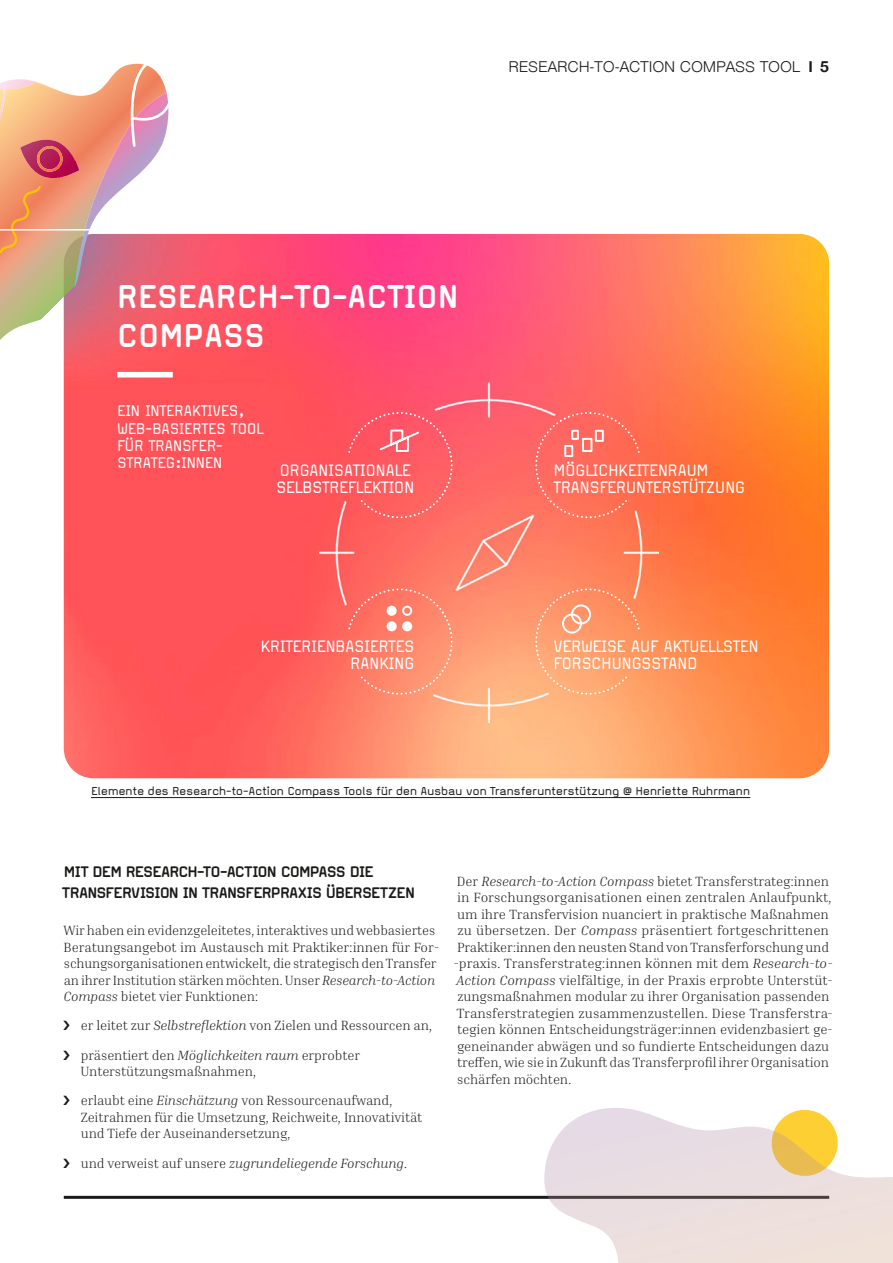
<style>
.page{position:relative;width:893px;height:1263px;background:#fff}
.page>*{position:absolute;margin:0;border:0;box-sizing:border-box;transform-origin:0 0}
.t1{font:700 38.85px/38.8px "Magda Clean";color:#fff;scale:.96 1}
.t2{font:19.5px/16.8px "Magda Clean";letter-spacing:-.03em;color:#fff;scale:.96 1}
.t3{font:18.15px/17.2px "Magda Clean";letter-spacing:-.03em;color:#fff;scale:.96 1}
.t4{font:700 18px/21.6px "Magda Clean";letter-spacing:-.045em;color:#1a1a18}
.t5{font:15px "Olnova";letter-spacing:.03em;color:#1a1a18}
.t6{font:300 13.5px/16.5px "Inria Serif";letter-spacing:-.01em;color:#1a1a18}
.t7{font:13.5px "Magda Clean";letter-spacing:-.035em;color:#1a1a18}
.t8{font:italic 300 13.5px "Inria Serif";letter-spacing:-.01em;color:#1a1a18}
.s1{font-weight:700}
.s2{font-style:italic}
.s3{font-style:normal}
</style>
<div class="page">
<hr style="left:64px;top:1196px;width:765px;height:3px;background:#1a1a18">
<svg style="left:539px;top:1108px;width:354px;height:155px"></svg>
<img style="left:64px;top:234px;width:765px;height:544px">
<img style="left:319px;top:382px;width:340px;height:340px">
<div style="left:117px;top:372px;width:56px;height:5px;background:#fff"></div>
<svg style="left:534px;top:587px;width:108px;height:109px;background:#fe9f6f"></svg>
<svg style="left:346px;top:411px;width:296px;height:108px;background:#fe6764"></svg>
<svg style="left:346px;top:587px;width:108px;height:109px;background:#fe866f"></svg>
<svg style="left:110px;top:64px;width:34px;height:15px"></svg>
<svg style="left:0;top:79px;width:169px;height:401px"></svg>
<hr style="left:91px;top:797px;width:659px;height:1px;background:#1a1a18">
<p class="t5" style="left:509px;top:57px;width:322px">RESEARCH-TO-ACTION COMPASS TOOL <span class="s1">I 5</span></p>
<h1 class="t1" style="left:117px;top:277px;width:357px">RESEARCH-TO-ACTION<br>COMPASS</h1>
<h3 class="t3" style="left:117px;top:402px;width:154px">EIN INTERAKTIVES,<br>WEB-BASIERTES TOOL<br>FÜR TRANSFER-<br>STRATEG:INNEN</h3>
<h2 class="t2" style="left:276px;top:462px;width:146px">ORGANISATIONALE<br>SELBSTREFLEKTION</h2>
<h2 class="t2" style="left:554px;top:462px;width:201px">MÖGLICHKEITENRAUM<br>TRANSFERUNTERSTÜTZUNG</h2>
<h2 class="t2" style="left:260px;top:638px;width:162px;text-align:right">KRITERIENBASIERTES<br>RANKING</h2>
<h2 class="t2" style="left:554px;top:638px;width:215px">VERWEISE AUF AKTUELLSTEN<br>FORSCHUNGSSTAND</h2>
<p class="t7" style="left:91px;top:784px;width:661px">Elemente des Research-to-Action Compass Tools für den Ausbau von Transferunterstützung @ Henriette Ruhrmann</p>
<h3 class="t4" style="left:62px;top:860px;width:354px">MIT DEM RESEARCH-TO-ACTION COMPASS DIE<br>TRANSFERVISION IN TRANSFERPRAXIS ÜBERSETZEN</h3>
<p class="t6" style="left:63px;top:922px;width:378px">Wir haben ein evidenzgeleitetes, interaktives und webbasiertes Beratungsangebot im Austausch mit Praktiker:innen für For&shy;schungsorganisationen entwickelt, die strategisch den Transfer an ihrer Institution stärken möchten. Unser <span class="s2">Research-to-Action Compass</span> bietet vier Funktionen:</p>
<p class="t6" style="left:81px;top:1011px;width:353px;line-height:29.2px">er leitet zur <span class="s2">Selbstreflektion</span> von Zielen und Ressourcen an, präsentiert den <span class="s2">Möglichkeiten raum</span> erprobter</p>
<p class="t6" style="left:81px;top:1056px;width:314px;line-height:29.2px">Unterstützungsmaßnahmen,<br>erlaubt eine <span class="s2">Einschätzung</span> von Ressourcenaufwand,</p>
<p class="t6" style="left:81px;top:1109px;width:343px">Zeitrahmen für die Umsetzung, Reichweite, Innovativität und Tiefe der Auseinandersetzung,</p>
<p class="t8" style="left:81px;top:1154px;width:328px"><span class="s3">und verweist auf unsere</span> zugrundeliegende Forschung<span class="s3">.</span></p>
<p class="t6" style="left:453px;top:872px;width:381px">Der <span class="s2">Research-to-Action Compass</span> bietet Transferstrateg:innen in Forschungsorganisationen einen zentralen Anlaufpunkt, um ihre Transfervision nuanciert in praktische Maßnahmen zu übersetzen. Der <span class="s2">Compass</span> präsentiert fortgeschrittenen Praktiker:innen den neusten Stand von Transferforschung und -praxis. Transferstrateg:innen können mit dem <span class="s2">Research-to-Action Compass</span> vielfältige, in der Praxis erprobte Unterstüt&shy;zungsmaßnahmen modular zu ihrer Organisation passenden Transferstrategien zusammenzustellen. Diese Transferstra&shy;tegien können Entscheidungsträger:innen evidenzbasiert ge&shy;geneinander abwägen und so fundierte Entscheidungen dazu treffen, wie sie in Zukunft das Transferprofil ihrer Organisation schärfen möchten.</p>
</div>
